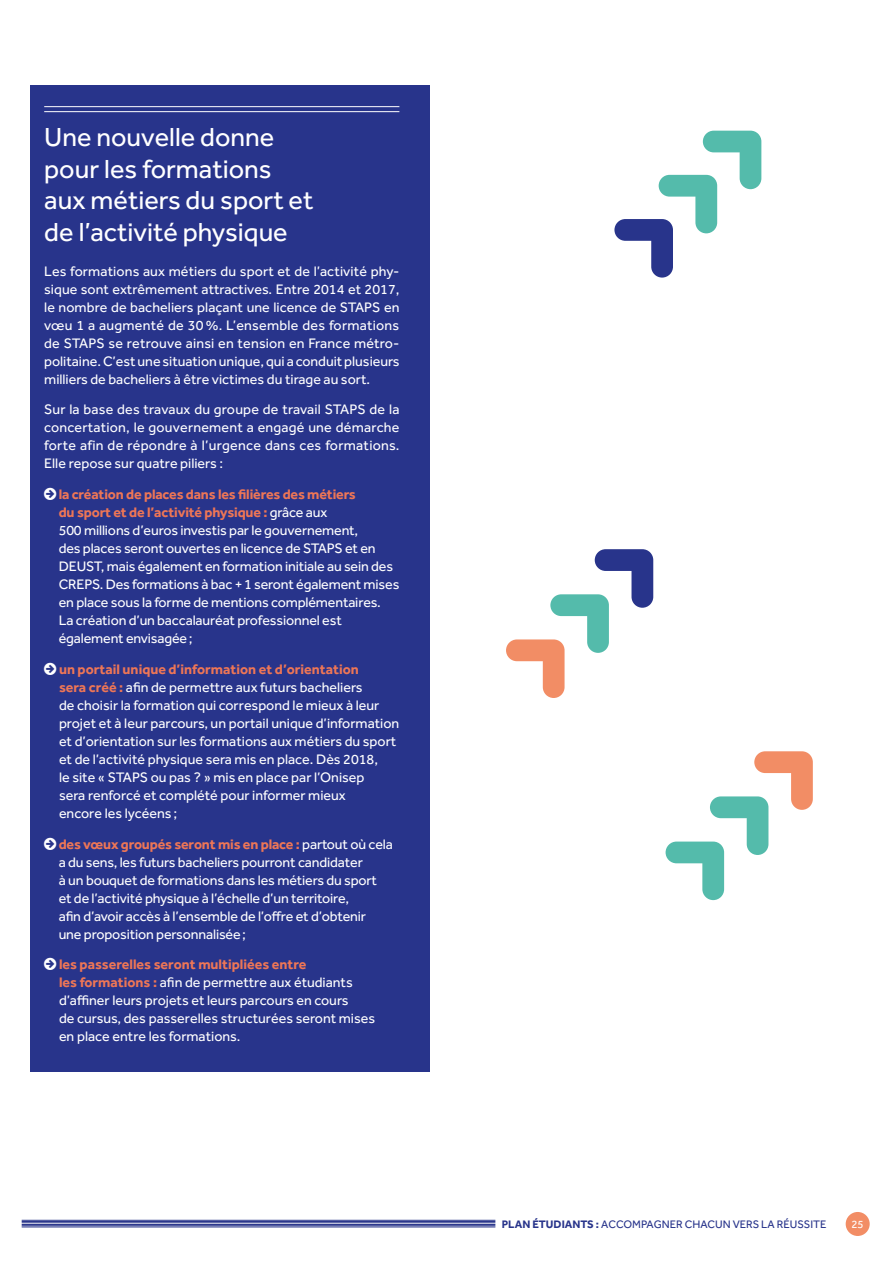
<style>
.page{position:relative;width:893px;height:1263px;background:#fff}
.page>*{position:absolute;margin:0;border:0;box-sizing:border-box;transform-origin:0 0}
.t1{font:27px/31.5px "Effra";color:#fff}
.t2{font:14.25px/18px "Effra";color:#fff}
.t3{font:11.25px "Effra";color:#28348b}
.t4{font:11.25px "Effra";color:#fff}
.s1{font-weight:700;color:#ee7656}
.s2{font-weight:700}
</style>
<div class="page">
<svg style="left:614px;top:131px;width:147px;height:147px"></svg>
<svg style="left:506px;top:549px;width:148px;height:149px"></svg>
<svg style="left:666px;top:751px;width:147px;height:149px"></svg>
<div style="left:30px;top:85px;width:399px;height:986px;background:#28348b"></div>
<hr style="left:44px;top:106px;width:355px;height:1px;background:#fff">
<hr style="left:44px;top:111px;width:355px;height:1px;background:#fff">
<div style="left:846px;top:1212px;width:24px;height:24px;background:#f28d65;border-radius:50%"></div>
<hr style="left:22px;top:1227px;width:473px;height:1px;background:#28348b">
<hr style="left:22px;top:1225px;width:473px;height:1px;background:#28348b">
<hr style="left:22px;top:1224px;width:473px;height:1px;background:#28348b">
<hr style="left:22px;top:1222px;width:473px;height:1px;background:#28348b">
<hr style="left:22px;top:1221px;width:473px;height:1px;background:#28348b">
<hr style="left:22px;top:1220px;width:473px;height:1px;background:#28348b">
<h1 class="t1" style="left:44px;top:121px;width:271px">Une nouvelle donne pour les formations aux métiers du sport et de l’activité physique</h1>
<p class="t2" style="left:44px;top:262px;width:357px">Les formations aux métiers du sport et de l’activité phy&shy;sique sont extrêmement attractives. Entre 2014 et 2017, le nombre de bacheliers plaçant une licence de STAPS en vœu 1 a augmenté de 30 %. L’ensemble des formations de STAPS se retrouve ainsi en tension en France métro&shy;politaine. C’est une situation unique, qui a conduit plusieurs milliers de bacheliers à être victimes du tirage au sort.</p>
<p class="t2" style="left:44px;top:400px;width:357px;text-align:justify">Sur la base des travaux du groupe de travail STAPS de la concertation, le gouvernement a engagé une démarche forte afin de répondre à l’urgence dans ces formations.<br>Elle repose sur quatre piliers :</p>
<p class="t2" style="left:59px;top:485px;width:342px"><span class="s1">la création de places dans les filières des métiers<br>du sport et de l’activité physique :</span> grâce aux<br>500 millions d’euros investis par le gouvernement,<br>des places seront ouvertes en licence de STAPS et en DEUST, mais également en formation initiale au sein des CREPS. Des formations à bac +1 seront également mises en place sous la forme de mentions complémentaires.<br>La création d’un baccalauréat professionnel est également envisagée;</p>
<p class="t2" style="left:59px;top:660px;width:342px"><span class="s1">un portail unique d’information et d’orientation<br>sera créé :</span> afin de permettre aux futurs bacheliers<br>de choisir la formation qui correspond le mieux à leur projet et à leur parcours, un portail unique d’information et d’orientation sur les formations aux métiers du sport et de l’activité physique sera mis en place. Dès 2018,<br>le site « STAPS ou pas ? » mis en place par l’Onisep<br>sera renforcé et complété pour informer mieux<br>encore les lycéens ;</p>
<p class="t2" style="left:59px;top:835px;width:336px"><span class="s1">des vœux groupés seront mis en place :</span> partout où cela a du sens, les futurs bacheliers pourront candidater<br>à un bouquet de formations dans les métiers du sport et de l’activité physique à l’échelle d’un territoire,<br>afin d’avoir accès à l’ensemble de l’offre et d’obtenir<br>une proposition personnalisée;</p>
<p class="t2" style="left:59px;top:955px;width:318px"><span class="s1">les passerelles seront multipliées entre<br>les formations :</span> afin de permettre aux étudiants d’affiner leurs projets et leurs parcours en cours<br>de cursus, des passerelles structurées seront mises en place entre les formations.</p>
<p class="t3" style="left:502px;top:1218px;width:326px"><span class="s2">PLAN ÉTUDIANTS :</span> ACCOMPAGNER CHACUN VERS LA RÉUSSITE</p>
<p class="t4" style="left:852px;top:1217px;width:14px">25</p>
</div>
